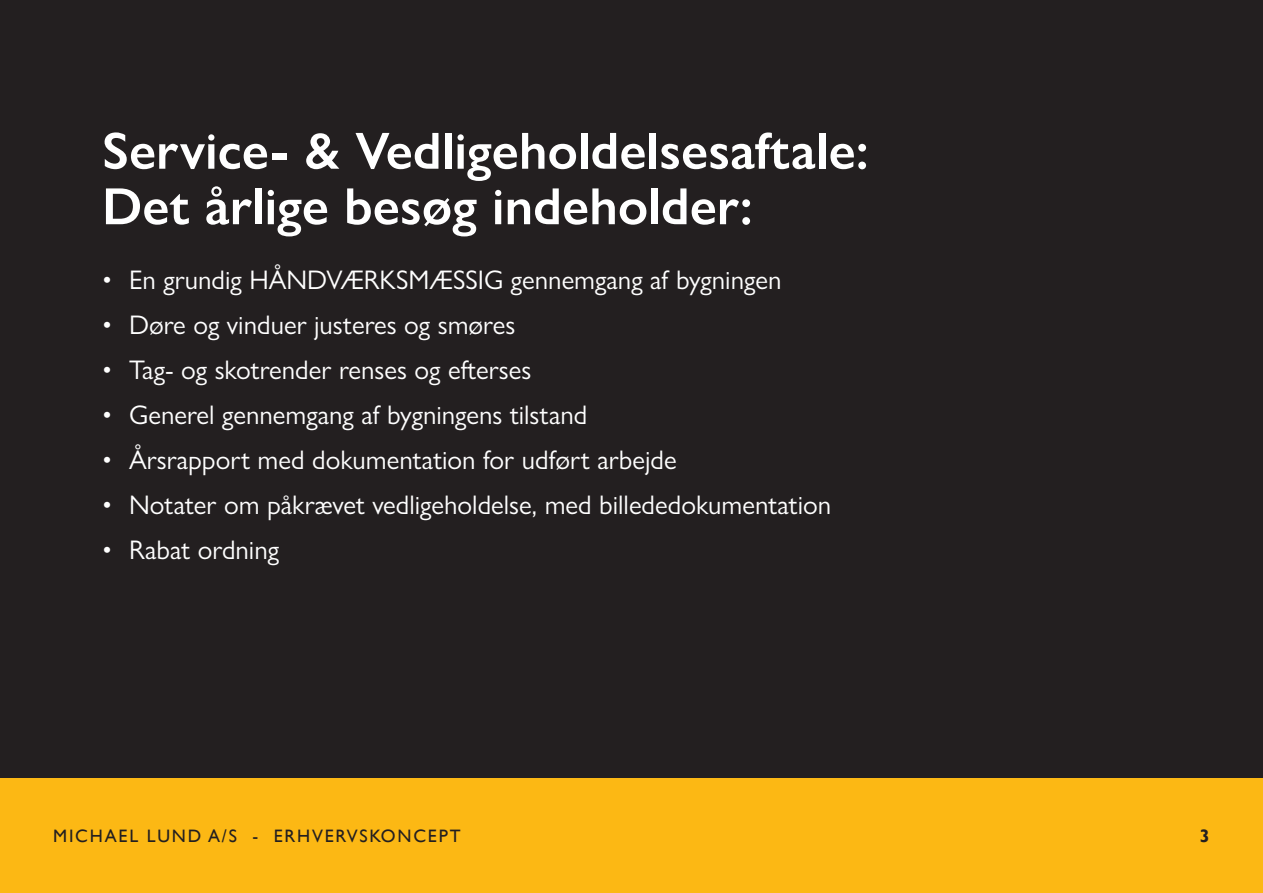
<style>
.page{position:relative;width:1263px;height:893px;background:#231f20}
.page>*{position:absolute;margin:0;border:0;box-sizing:border-box;transform-origin:0 0}
.t1{font:600 52.5px "Gill Sans Nova";color:#fff}
.t2{font:27px "Gill Sans Nova";color:#fff}
.t3{font:18px "Gill Sans";letter-spacing:.1em;color:#231f20}
.t4{font:700 18px "Gill Sans";color:#231f20}
</style>
<div class="page">
<div style="left:0;top:778px;width:1263px;height:115px;background:#fcb814"></div>
<p class="t1" style="left:102px;top:118px;width:768px">Service- &amp; Vedligeholdelsesaftale:</p>
<p class="t1" style="left:102px;top:174px;width:652px">Det årlige besøg indeholder:</p>
<p class="t2" style="left:102px;top:263px;width:681px">• En grundig HÅNDVÆRKSMÆSSIG gennemgang af bygningen</p>
<p class="t2" style="left:102px;top:308px;width:415px">• Døre og vinduer justeres og smøres</p>
<p class="t2" style="left:102px;top:353px;width:431px">• Tag- og skotrender renses og efterses</p>
<p class="t2" style="left:102px;top:398px;width:487px">• Generel gennemgang af bygningens tilstand</p>
<p class="t2" style="left:102px;top:443px;width:576px">• Årsrapport med dokumentation for udført arbejde</p>
<p class="t2" style="left:102px;top:488px;width:731px">• Notater om påkrævet vedligeholdelse, med billededokumentation</p>
<p class="t2" style="left:102px;top:533px;width:179px">• Rabat ordning</p>
<p class="t3" style="left:53px;top:825px;width:409px">MICHAEL LUND A/S - ERHVERVSKONCEPT</p>
<p class="t4" style="left:1200px;top:825px;width:11px">3</p>
</div>
